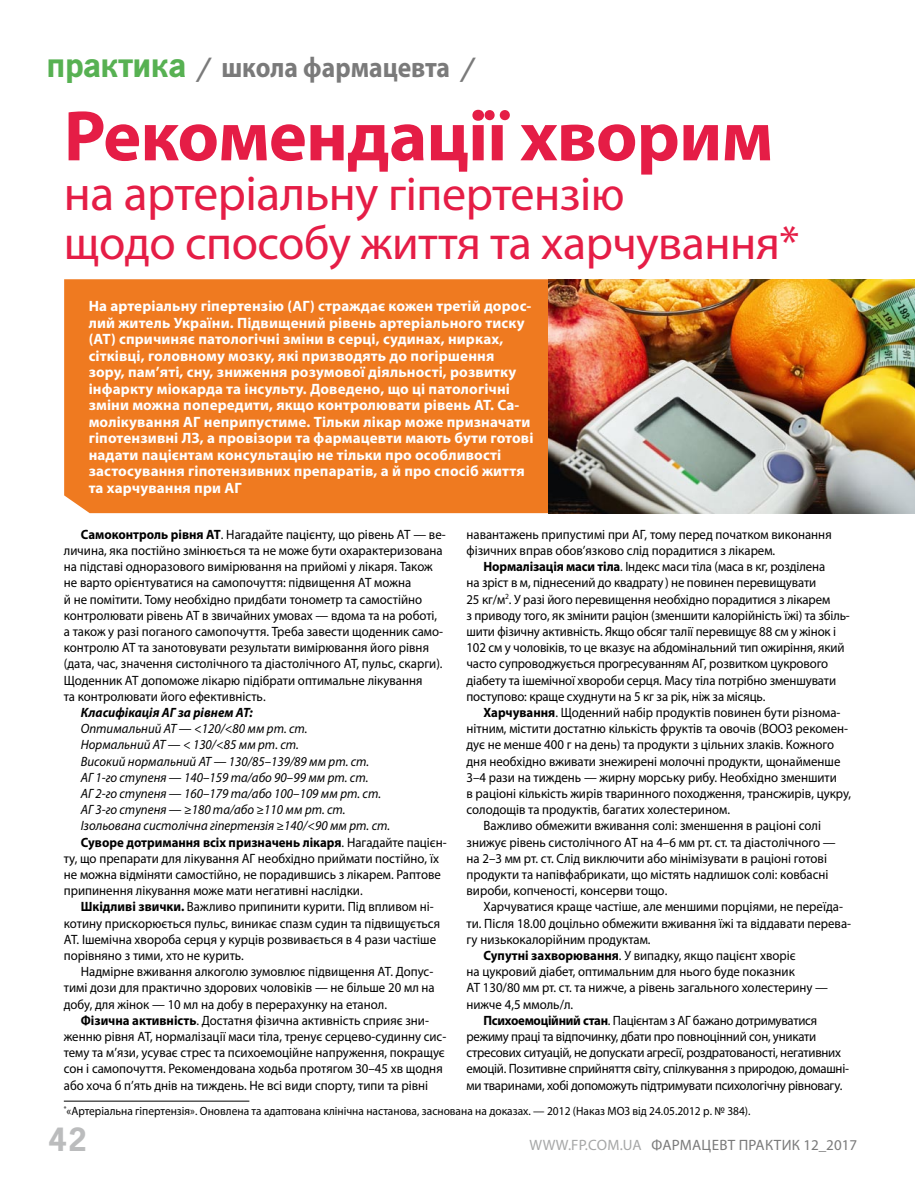
<style>
.page{position:relative;width:915px;height:1178px;background:#fff}
.page>*{position:absolute;margin:0;border:0;box-sizing:border-box;transform-origin:0 0}
.t1{font:700 72px "Myriad Pro";letter-spacing:-.01em;color:#e51d46}
.t2{font:49.5px "Myriad Pro";letter-spacing:-.01em;color:#e51d46}
.t3{font:48px "Myriad Pro";letter-spacing:-.01em;color:#e51d46}
.t4{font:700 34.5px "News Paper C";color:#bbbcbd}
.t5{font:700 28.5px "Myriad Pro";color:#7a7a7a;scale:.9 1}
.t6{font:700 15px/16.5px "Myriad Pro";letter-spacing:.01em;color:#fff}
.t7{font:15px "Myriad Pro";letter-spacing:.02em;color:#7a7a7a}
.t8{font:13.5px/16.2px "Myriad Pro";color:#000;scale:.95 1}
.t9{font:13.5px "Myriad Pro";letter-spacing:-.02em;color:#000;scale:.95 1}
.t10{font:italic 13.5px "Myriad Pro";color:#000;scale:.95 1}
.t11{font:700 13.5px "Myriad Pro";color:#000;scale:.95 1}
.t12{font:italic 700 13.5px "Myriad Pro";color:#000;scale:.95 1}
.t13{font:12px "Myriad Pro";color:#000;scale:.95 1}
.s1{font-family:"News Paper C";font-size:36px;color:#57b152}
.s2{font-family:"News Paper C"}
.s3{font-size:48px}
.s4{font-weight:700}
.s5{font-style:normal}
.s6{font-weight:400}
.s7{color:#a6a7a7}
</style>
<div class="page">
<div style="left:64px;top:279px;width:485px;height:234px;background:#ef7a20"></div>
<hr style="left:64px;top:1101px;width:185px;height:1px;background:#000">
<img style="left:549px;top:279px;width:365px;height:234px">
<h3 class="t5" style="left:47px;top:48px;width:475px"><span class="s1">практика</span> <span class="s2">/</span> школа фармацевта <span class="s2">/</span></h3>
<h1 class="t1" style="left:64px;top:89px;width:710px">Рекомендації хворим</h1>
<h2 class="t2" style="left:64px;top:163px;width:562px">НА АРТЕРІАЛЬНУ <span class="s3">ГІПЕРТЕНЗІЮ</span></h2>
<h3 class="t3" style="left:64px;top:214px;width:736px">ЩОДО СПОСОБУ ЖИТТЯ ТА ХАРЧУВАННЯ*</h3>
<p class="t6" style="left:89px;top:297px;width:446px">На артеріальну гіпертензію (АГ) страждає кожен третій дорос&shy;лий житель України. Підвищений рівень артеріального тиску (АТ) спричиняє патологічні зміни в серці, судинах, нирках, сітківці, головному мозку, які призводять до погіршення зору, пам’яті, cну, зниження розумової діяльності, розвитку інфаркту міокарда та інсульту. Доведено, що ці патологічні зміни можна попередити, якщо контролювати рівень АТ. Са&shy;молікування АГ неприпустиме. Тільки лікар може призначати гіпотензивні ЛЗ, а провізори та фармацевти мають бути готові надати пацієнтам консультацію не тільки про особливості застосування гіпотензивних препаратів, а й про спосіб життя та харчування при АГ</p>
<p class="t8" style="left:64px;top:526px;width:403px;text-indent:17px"><span class="s4">Самоконтроль рівня АТ</span>. НАГАДАЙТЕ ПАЦІЄНТУ, ЩО РІВЕНЬ АТ — ВЕ-ЛИЧИНА, ЯКА ПОСТІЙНО ЗМІНЮЄТЬСЯ ТА НЕ МОЖЕ БУТИ ОХАРАКТЕРИЗОВАНА НА ПІДСТАВІ ОДНОРАЗОВОГО ВИМІРЮВАННЯ НА ПРИЙОМІ У ЛІКАРЯ. ТАКОЖ НЕ ВАРТО ОРІЄНТУВАТИСЯ НА САМОПОЧУТТЯ: ПІДВИЩЕННЯ АТ МОЖНА<br>Й НЕ ПОМІТИТИ. ТОМУ НЕОБХІДНО ПРИДБАТИ ТОНОМЕТР ТА САМОСТІЙНО КОНТРОЛЮВАТИ РІВЕНЬ АТ В ЗВИЧАЙНИХ УМОВАХ — ВДОМА ТА НА РОБОТІ, А ТАКОЖ У РАЗІ ПОГАНОГО САМОПОЧУТТЯ. ТРЕБА ЗАВЕСТИ ЩОДЕННИК САМО-КОНТРОЛЮ АТ ТА ЗАНОТОВУВАТИ РЕЗУЛЬТАТИ ВИМІРЮВАННЯ ЙОГО РІВНЯ (ДАТА, ЧАС, ЗНАЧЕННЯ СИСТОЛІЧНОГО ТА ДІАСТОЛІЧНОГО АТ, ПУЛЬС, СКАРГИ).<br>ЩОДЕННИК АТ ДОПОМОЖЕ ЛІКАРЮ ПІДІБРАТИ ОПТИМАЛЬНЕ ЛІКУВАННЯ<br>ТА КОНТРОЛЮВАТИ ЙОГО ЕФЕКТИВНІСТЬ.</p>
<p class="t12" style="left:81px;top:704px;width:182px">Класифікація АГ за рівнем АТ:</p>
<p class="t10" style="left:81px;top:720px;width:240px">Оптимальний АТ <span class="s5">—</span> &lt;120/&lt;80 мм рт. ст.</p>
<p class="t10" style="left:81px;top:736px;width:231px">Нормальний АТ <span class="s5">—</span> &lt; 130/&lt;85 мм рт. ст.</p>
<p class="t10" style="left:81px;top:753px;width:305px">Високий нормальний АТ <span class="s5">—</span> 130/85–139/89 мм рт. ст.</p>
<p class="t10" style="left:81px;top:769px;width:304px">АГ 1-го ступеня <span class="s5">—</span> 140<span class="s5">–</span>159 та/або 90<span class="s5">–</span>99 мм рт. ст.</p>
<p class="t10" style="left:81px;top:785px;width:317px">АГ 2-го ступеня <span class="s5">—</span> 160<span class="s5">–</span>179 та/або 100<span class="s5">–</span>109 мм рт. ст.</p>
<p class="t10" style="left:81px;top:801px;width:280px">АГ 3-го ступеня <span class="s5">—</span> ≥180 та/або ≥110 мм рт. ст.</p>
<p class="t10" style="left:81px;top:817px;width:327px">Ізольована систолічна гіпертензія ≥140/&lt;90 мм рт. ст.</p>
<p class="t11" style="left:81px;top:833px;width:386px">Суворе дотримання всіх призначень лікаря<span class="s6">. НАГАДАЙТЕ ПАЦІЄН-</span></p>
<p class="t8" style="left:64px;top:850px;width:396px">ТУ, ЩО ПРЕПАРАТИ ДЛЯ ЛІКУВАННЯ АГ НЕОБХІДНО ПРИЙМАТИ ПОСТІЙНО, ЇХ</p>
<p class="t8" style="left:64px;top:866px;width:398px">НЕ МОЖНА ВІДМІНЯТИ САМОСТІЙНО, НЕ ПОРАДИВШИСЬ З ЛІКАРЕМ. РАПТОВЕ</p>
<p class="t8" style="left:64px;top:882px;width:316px">ПРИПИНЕННЯ ЛІКУВАННЯ МОЖЕ МАТИ НЕГАТИВНІ НАСЛІДКИ.</p>
<p class="t8" style="left:81px;top:898px;width:373px"><span class="s4">Шкідливі звички.</span> ВАЖЛИВО ПРИПИНИТИ КУРИТИ. ПІД ВПЛИВОМ НІ-</p>
<p class="t8" style="left:64px;top:915px;width:397px">КОТИНУ ПРИСКОРЮЄТЬСЯ ПУЛЬС, ВИНИКАЄ СПАЗМ СУДИН ТА ПІДВИЩУЄТЬСЯ</p>
<p class="t8" style="left:64px;top:931px;width:393px">АТ. ІШЕМІЧНА ХВОРОБА СЕРЦЯ У КУРЦІВ РОЗВИВАЄТЬСЯ В 4 РАЗИ ЧАСТІШЕ</p>
<p class="t8" style="left:64px;top:947px;width:191px">ПОРІВНЯНО З ТИМИ, ХТО НЕ КУРИТЬ.</p>
<p class="t8" style="left:81px;top:963px;width:372px">НАДМІРНЕ ВЖИВАННЯ АЛКОГОЛЮ ЗУМОВЛЮЄ ПІДВИЩЕННЯ АТ. ДОПУС-</p>
<p class="t8" style="left:64px;top:979px;width:392px">ТИМІ ДОЗИ ДЛЯ ПРАКТИЧНО ЗДОРОВИХ ЧОЛОВІКІВ — НЕ БІЛЬШЕ 20 МЛ НА</p>
<p class="t8" style="left:64px;top:996px;width:341px">ДОБУ, ДЛЯ ЖІНОК — 10 МЛ НА ДОБУ В ПЕРЕРАХУНКУ НА ЕТАНОЛ.</p>
<p class="t8" style="left:81px;top:1012px;width:368px"><span class="s4">Фізична активність</span>. ДОСТАТНЯ ФІЗИЧНА АКТИВНІСТЬ СПРИЯЄ ЗНИ-</p>
<p class="t8" style="left:64px;top:1028px;width:404px">ЖЕННЮ РІВНЯ АТ, НОРМАЛІЗАЦІЇ МАСИ ТІЛА, ТРЕНУЄ СЕРЦЕВО-СУДИННУ СИС-</p>
<p class="t8" style="left:64px;top:1044px;width:402px">ТЕМУ ТА М’ЯЗИ, УСУВАЄ СТРЕС ТА ПСИХОЕМОЦІЙНЕ НАПРУЖЕННЯ, ПОКРАЩУЄ</p>
<p class="t8" style="left:64px;top:1060px;width:400px">СОН І САМОПОЧУТТЯ. РЕКОМЕНДОВАНА ХОДЬБА ПРОТЯГОМ 30–45 ХВ ЩОДНЯ</p>
<p class="t8" style="left:64px;top:1077px;width:385px">АБО ХОЧА Б П’ЯТЬ ДНІВ НА ТИЖДЕНЬ. НЕ ВСІ ВИДИ СПОРТУ, ТИПИ ТА РІВНІ</p>
<p class="t8" style="left:466px;top:526px;width:386px">НАВАНТАЖЕНЬ ПРИПУСТИМІ ПРИ АГ, ТОМУ ПЕРЕД ПОЧАТКОМ ВИКОНАННЯ<br>ФІЗИЧНИХ ВПРАВ ОБОВ’ЯЗКОВО СЛІД ПОРАДИТИСЯ З ЛІКАРЕМ.</p>
<p class="t8" style="left:466px;top:558px;width:405px;text-indent:17px"><span class="s4">Нормалізація маси тіла</span>. ІНДЕКС МАСИ ТІЛА (МАСА В КГ, РОЗДІЛЕНА<br>НА ЗРІСТ В М, ПІДНЕСЕНИЙ ДО КВАДРАТУ) НЕ ПОВИНЕН ПЕРЕВИЩУВАТИ<br>25 КГ/М<sup>2</sup>. У РАЗІ ЙОГО ПЕРЕВИЩЕННЯ НЕОБХІДНО ПОРАДИТИСЯ З ЛІКАРЕМ<br>З ПРИВОДУ ТОГО, ЯК ЗМІНИТИ РАЦІОН (ЗМЕНШИТИ КАЛОРІЙНІСТЬ ЇЖІ) ТА ЗБІЛЬ-ШИТИ ФІЗИЧНУ АКТИВНІСТЬ. ЯКЩО ОБСЯГ ТАЛІЇ ПЕРЕВИЩУЄ 88 СМ У ЖІНОК І 102 СМ У ЧОЛОВІКІВ, ТО ЦЕ ВКАЗУЄ НА АБДОМІНАЛЬНИЙ ТИП ОЖИРІННЯ, ЯКИЙ ЧАСТО СУПРОВОДЖУЄТЬСЯ ПРОГРЕСУВАННЯМ АГ, РОЗВИТКОМ ЦУКРОВОГО ДІАБЕТУ ТА ІШЕМІЧНОЇ ХВОРОБИ СЕРЦЯ. МАСУ ТІЛА ПОТРІБНО ЗМЕНШУВАТИ ПОСТУПОВО: КРАЩЕ СХУДНУТИ НА 5 КГ ЗА РІК, НІЖ ЗА МІСЯЦЬ.</p>
<p class="t8" style="left:483px;top:704px;width:377px"><span class="s4">Харчування</span>. ЩОДЕННИЙ НАБІР ПРОДУКТІВ ПОВИНЕН БУТИ РІЗНОМА-</p>
<p class="t8" style="left:466px;top:720px;width:403px">НІТНИМ, МІСТИТИ ДОСТАТНЮ КІЛЬКІСТЬ ФРУКТІВ ТА ОВОЧІВ (ВООЗ РЕКОМЕН-</p>
<p class="t8" style="left:466px;top:736px;width:388px">ДУЄ НЕ МЕНШЕ 400 Г НА ДЕНЬ) ТА ПРОДУКТИ З ЦІЛЬНИХ ЗЛАКІВ. КОЖНОГО</p>
<p class="t8" style="left:466px;top:753px;width:395px">ДНЯ НЕОБХІДНО ВЖИВАТИ ЗНЕЖИРЕНІ МОЛОЧНІ ПРОДУКТИ, ЩОНАЙМЕНШЕ</p>
<p class="t8" style="left:466px;top:769px;width:391px">3–4 РАЗИ НА ТИЖДЕНЬ — ЖИРНУ МОРСЬКУ РИБУ. НЕОБХІДНО ЗМЕНШИТИ</p>
<p class="t8" style="left:466px;top:785px;width:406px">В РАЦІОНІ КІЛЬКІСТЬ ЖИРІВ ТВАРИННОГО ПОХОДЖЕННЯ, ТРАНСЖИРІВ, ЦУКРУ,</p>
<p class="t8" style="left:466px;top:801px;width:279px">СОЛОДОЩІВ ТА ПРОДУКТІВ, БАГАТИХ ХОЛЕСТЕРИНОМ.</p>
<p class="t8" style="left:483px;top:817px;width:356px">ВАЖЛИВО ОБМЕЖИТИ ВЖИВАННЯ СОЛІ: ЗМЕНШЕННЯ В РАЦІОНІ СОЛІ</p>
<p class="t8" style="left:466px;top:834px;width:390px">ЗНИЖУЄ РІВЕНЬ СИСТОЛІЧНОГО АТ НА 4–6 ММ РТ. СТ. ТА ДІАСТОЛІЧНОГО —</p>
<p class="t8" style="left:466px;top:850px;width:381px">НА 2–3 ММ РТ. СТ. СЛІД ВИКЛЮЧИТИ АБО МІНІМІЗУВАТИ В РАЦІОНІ ГОТОВІ</p>
<p class="t8" style="left:466px;top:866px;width:382px">ПРОДУКТИ ТА НАПІВФАБРИКАТИ, ЩО МІСТЯТЬ НАДЛИШОК СОЛІ: КОВБАСНІ</p>
<p class="t8" style="left:466px;top:882px;width:213px">ВИРОБИ, КОПЧЕНОСТІ, КОНСЕРВИ ТОЩО.</p>
<p class="t8" style="left:483px;top:898px;width:380px">ХАРЧУВАТИСЯ КРАЩЕ ЧАСТІШЕ, АЛЕ МЕНШИМИ ПОРЦІЯМИ, НЕ ПЕРЕЇДА-</p>
<p class="t8" style="left:466px;top:915px;width:406px">ТИ. ПІСЛЯ 18.00 ДОЦІЛЬНО ОБМЕЖИТИ ВЖИВАННЯ ЇЖІ ТА ВІДДАВАТИ ПЕРЕВА-</p>
<p class="t8" style="left:466px;top:931px;width:195px">ГУ НИЗЬКОКАЛОРІЙНИМ ПРОДУКТАМ.</p>
<p class="t8" style="left:483px;top:947px;width:330px"><span class="s4">Супутні захворювання</span>. У ВИПАДКУ, ЯКЩО ПАЦІЄНТ ХВОРІЄ</p>
<p class="t8" style="left:466px;top:963px;width:347px">НА ЦУКРОВИЙ ДІАБЕТ, ОПТИМАЛЬНИМ ДЛЯ НЬОГО БУДЕ ПОКАЗНИК</p>
<p class="t8" style="left:466px;top:979px;width:382px">АТ 130/80 ММ РТ. СТ. ТА НИЖЧЕ, А РІВЕНЬ ЗАГАЛЬНОГО ХОЛЕСТЕРИНУ —</p>
<p class="t8" style="left:466px;top:996px;width:114px">НИЖЧЕ 4,5 ММОЛЬ/Л.</p>
<p class="t9" style="left:483px;top:1012px;width:352px"><span class="s4">Психоемоційний стан</span>. ПАЦІЄНТАМ З АГ БАЖАНО ДОТРИМУВАТИСЯ</p>
<p class="t9" style="left:466px;top:1028px;width:369px">РЕЖИМУ ПРАЦІ ТА ВІДПОЧИНКУ, ДБАТИ ПРО ПОВНОЦІННИЙ СОН, УНИКАТИ</p>
<p class="t9" style="left:466px;top:1044px;width:395px">СТРЕСОВИХ СИТУАЦІЙ, НЕ ДОПУСКАТИ АГРЕСІЇ, РОЗДРАТОВАНОСТІ, НЕГАТИВНИХ</p>
<p class="t9" style="left:466px;top:1060px;width:404px">ЕМОЦІЙ. ПОЗИТИВНЕ СПРИЙНЯТТЯ СВІТУ, СПІЛКУВАННЯ З ПРИРОДОЮ, ДОМАШНІ-</p>
<p class="t9" style="left:466px;top:1077px;width:397px">МИ ТВАРИНАМИ, ХОБІ ДОПОМОЖУТЬ ПІДТРИМУВАТИ ПСИХОЛОГІЧНУ РІВНОВАГУ.</p>
<p class="t13" style="left:64px;top:1104px;width:724px"><sup>*</sup>«АРТЕРІАЛЬНА ГІПЕРТЕНЗІЯ». ОНОВЛЕНА ТА АДАПТОВАНА КЛІНІЧНА НАСТАНОВА, ЗАСНОВАНА НА ДОКАЗАХ. — 2012 (НАКАЗ МОЗ ВІД 24.05.2012 Р. № 384).</p>
<h3 class="t4" style="left:47px;top:1120px;width:42px">42</h3>
<p class="t7" style="left:529px;top:1135px;width:329px"><span class="s7">WWW.FP.COM.UA</span> ФАРМАЦЕВТ ПРАКТИК 12_2017</p>
</div>
